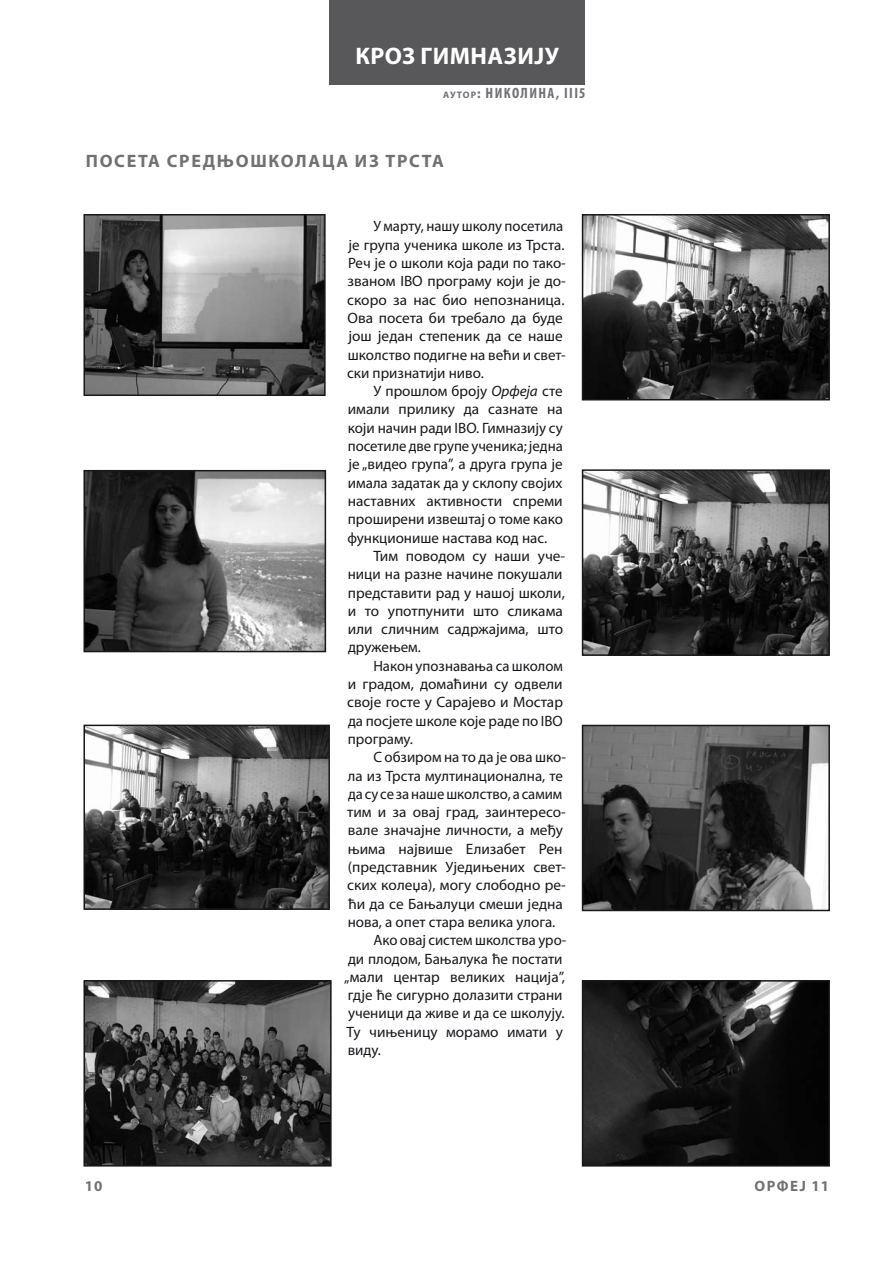
<style>
.page{position:relative;width:893px;height:1263px;background:#fff}
.page>*{position:absolute;margin:0;border:0;box-sizing:border-box;transform-origin:0 0}
.t1{font:700 24px "Myriad Pro";letter-spacing:.02em;color:#fff}
.t2{font:700 18px "Myriad Pro";letter-spacing:.095em;color:#707173}
.t3{font:15px/18.3px "Myriad Pro";color:#1a171c}
.t4{font:700 condensed 15px "Myriad Pro";letter-spacing:.095em;color:#707173}
.t5{font:700 15px "Myriad Pro";letter-spacing:.095em;color:#707173}
.s1{font-stretch:normal;font-size:9.45px}
.s2{font-stretch:normal;font-size:13.5px}
.s3{font-style:italic}
</style>
<div class="page">
<div style="left:330px;top:0;width:255px;height:85px;background:#58585a"></div>
<img style="left:86px;top:217px;width:237px;height:176px">
<div style="left:83px;top:214px;width:243px;height:182px;border:2px solid #1a171c"></div>
<img style="left:86px;top:473px;width:237px;height:176px">
<div style="left:83px;top:470px;width:243px;height:182px;border:2px solid #1a171c"></div>
<img style="left:86px;top:728px;width:241px;height:179px">
<div style="left:83px;top:725px;width:247px;height:185px;border:2px solid #1a171c"></div>
<img style="left:86px;top:983px;width:243px;height:180px">
<div style="left:83px;top:980px;width:249px;height:186px;border:2px solid #1a171c"></div>
<img style="left:585px;top:217px;width:242px;height:180px">
<div style="left:582px;top:214px;width:248px;height:186px;border:2px solid #1a171c"></div>
<img style="left:585px;top:472px;width:242px;height:181px">
<div style="left:582px;top:469px;width:248px;height:187px;border:2px solid #1a171c"></div>
<img style="left:585px;top:728px;width:242px;height:180px">
<div style="left:582px;top:725px;width:248px;height:186px;border:2px solid #1a171c"></div>
<img style="left:585px;top:983px;width:242px;height:180px">
<div style="left:582px;top:980px;width:248px;height:186px;border:2px solid #1a171c"></div>
<h1 class="t1" style="left:355px;top:40px;width:205px">кроз гимназију</h1>
<p class="t4" style="left:443px;top:84px;width:143px"><span class="s1">аутор</span><span class="s2">:</span> нИКОЛИНА, iii5</p>
<p class="t2" style="left:86px;top:149px;width:360px">Посета средњошколаца из Трста</p>
<p class="t3" style="left:347px;top:217px;width:220px;text-indent:26px">У марту, нашу школу посетила је група ученика школе из Трста.<br>Реч је о школи која ради по тако&shy;званом IBO програму који је до&shy;скоро за нас био непознаница.<br>Ова посета би требало да буде још један степеник да се наше школство подигне на већи и свет&shy;ски признатији ниво.</p>
<p class="t3" style="left:347px;top:382px;width:217px;text-align:justify;text-indent:26px">У прошлом броју <span class="s3">Орфеја</span> сте имали прилику да сазнате на који начин ради IBO. Гимназију су посетиле две групе ученика; једна је „видео група”, а друга група је имала задатак да у склопу својих наставних активности спреми проширени извештај о томе како функционише настава код нас.</p>
<p class="t3" style="left:348px;top:546px;width:219px;text-indent:26px">Тим поводом су наши уче&shy;ници на разне начине покушали представити рад у нашој школи, и то употпунити што сликама или сличним садржајима, што дружењем.</p>
<p class="t3" style="left:347px;top:656px;width:217px;text-align:justify;text-indent:26px">Након упознавања са школом и градом, домаћини су одвели своје госте у Сарајево и Мостар да посјете школе које раде по IВО програму.</p>
<p class="t3" style="left:373px;top:748px;width:194px">С обзиром на то да је ова шко-</p>
<p class="t3" style="left:348px;top:766px;width:216px">ла из Трста мултинационална, те</p>
<p class="t3" style="left:348px;top:784px;width:216px">да су се за наше школство, а самим</p>
<p class="t3" style="left:347px;top:803px;width:220px">тим и за овај град, заинтересо-</p>
<p class="t3" style="left:348px;top:821px;width:217px">вале значајне личности, а међу</p>
<p class="t3" style="left:348px;top:839px;width:216px">њима највише Елизабет Рен</p>
<p class="t3" style="left:348px;top:858px;width:220px">(представник Уједињених свет-</p>
<p class="t3" style="left:347px;top:876px;width:220px">ских колеџа), могу слободно ре-</p>
<p class="t3" style="left:348px;top:894px;width:216px">ћи да се Бањалуци смеши једна</p>
<p class="t3" style="left:348px;top:912px;width:209px">нова, а опет стара велика улога.</p>
<p class="t3" style="left:373px;top:931px;width:194px">Ако овај систем школства уро-</p>
<p class="t3" style="left:348px;top:949px;width:216px">ди плодом, Бањалука ће постати</p>
<p class="t3" style="left:344px;top:967px;width:222px">„мали центар великих нација”,</p>
<p class="t3" style="left:348px;top:986px;width:216px">гдје ће сигурно долазити страни</p>
<p class="t3" style="left:348px;top:1004px;width:218px">ученици да живе и да се школују.</p>
<p class="t3" style="left:347px;top:1022px;width:218px">Ту чињеницу морамо имати у</p>
<p class="t3" style="left:348px;top:1041px;width:35px">виду.</p>
<p class="t5" style="left:85px;top:1176px;width:19px">10</p>
<p class="t5" style="left:755px;top:1176px;width:76px">орфеј 11</p>
</div>
